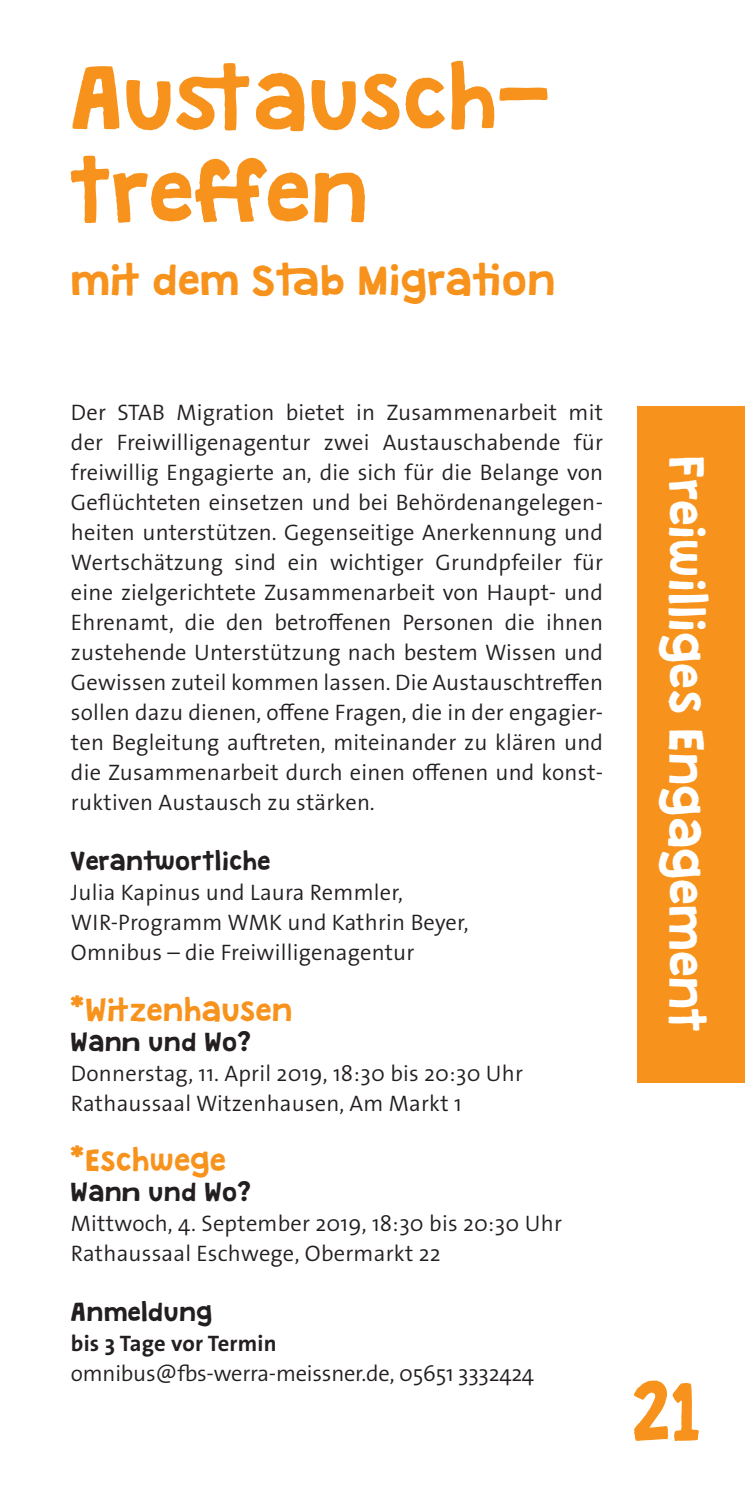
<style>
.page{position:relative;width:745px;height:1489px;background:#fff}
.page>*{position:absolute;margin:0;border:0;box-sizing:border-box;transform-origin:0 0}
.t1{font:77.5px/93px "Granstander Clean";color:#f7931d}
.t2{font:72.5px "Granstander Clean";color:#f7931d}
.t3{font:44px "Granstander Clean";color:#fff}
.t4{font:37.5px "Granstander Clean";color:#f7931d}
.t5{font:27.5px "Granstander Clean";letter-spacing:.01em;color:#f7931d}
.t6{font:300 22.5px/30px "The Sans Os F";letter-spacing:.01em;color:#231f20}
.t7{font:22.5px "Granstander Clean";letter-spacing:.01em;color:#231f20}
.t8{font:300 22.5px "The Sans Os F";letter-spacing:-.01em;color:#231f20}
.t9{font:700 22.5px "The Sans Os F";letter-spacing:.01em;color:#231f20}
</style>
<div class="page">
<div style="left:637px;top:406px;width:107px;height:676px;background:#f7931d"></div>
<h1 class="t1" style="left:71px;top:56px;width:484px">Austausch&shy;treffen</h1>
<h3 class="t4" style="left:71px;top:260px;width:486px">mit dem Stab Migration</h3>
<p class="t6" style="left:71px;top:398px;width:533px;text-align:justify">Der STAB Migration bietet in Zusammenarbeit mit der Freiwilligenagentur zwei Austauschabende für freiwillig Engagierte an, die sich für die Belange von Geflüchteten einsetzen und bei Behördenangelegen&shy;heiten unterstützen. Gegenseitige Anerkennung und Wertschätzung sind ein wichtiger Grundpfeiler für eine zielgerichtete Zusammenarbeit von Haupt- und Ehrenamt, die den betroffenen Personen die ihnen zustehende Unterstützung nach bestem Wissen und Gewissen zuteil kommen lassen. Die Austauschtreffen sollen dazu dienen, offene Fragen, die in der engagier&shy;ten Begleitung auftreten, miteinander zu klären und die Zusammenarbeit durch einen offenen und konst&shy;ruktiven Austausch zu stärken.</p>
<p class="t7" style="left:71px;top:849px;width:201px">Verantwortliche</p>
<p class="t6" style="left:71px;top:877px;width:399px">Julia Kapinus und Laura Remmler,<br>WIR-Programm WMK und Kathrin Beyer,<br>Omnibus – die Freiwilligenagentur</p>
<p class="t5" style="left:71px;top:994px;width:223px">*Witzenhausen</p>
<p class="t7" style="left:71px;top:1029px;width:182px">Wann und Wo?</p>
<p class="t6" style="left:71px;top:1058px;width:453px">Donnerstag, 11. April 2019, 18:30 bis 20:30 Uhr<br>Rathaussaal Witzenhausen, Am Markt 1</p>
<p class="t5" style="left:71px;top:1144px;width:157px">*Eschwege</p>
<p class="t7" style="left:71px;top:1179px;width:182px">Wann und Wo?</p>
<p class="t6" style="left:71px;top:1208px;width:492px">Mittwoch, 4. September 2019, 18:30 bis 20:30 Uhr<br>Rathaussaal Eschwege, Obermarkt 22</p>
<p class="t7" style="left:71px;top:1299px;width:143px">Anmeldung</p>
<p class="t9" style="left:71px;top:1328px;width:207px">bis 3 Tage vor Termin</p>
<p class="t8" style="left:71px;top:1358px;width:464px">omnibus@fbs-werra-meissner.de, 05651 3332424</p>
<h3 class="t3" style="left:710px;top:456px;width:579px;rotate:90deg">Freiwilliges Engagement</h3>
<h2 class="t2" style="left:632px;top:1373px;width:71px">21</h2>
</div>
